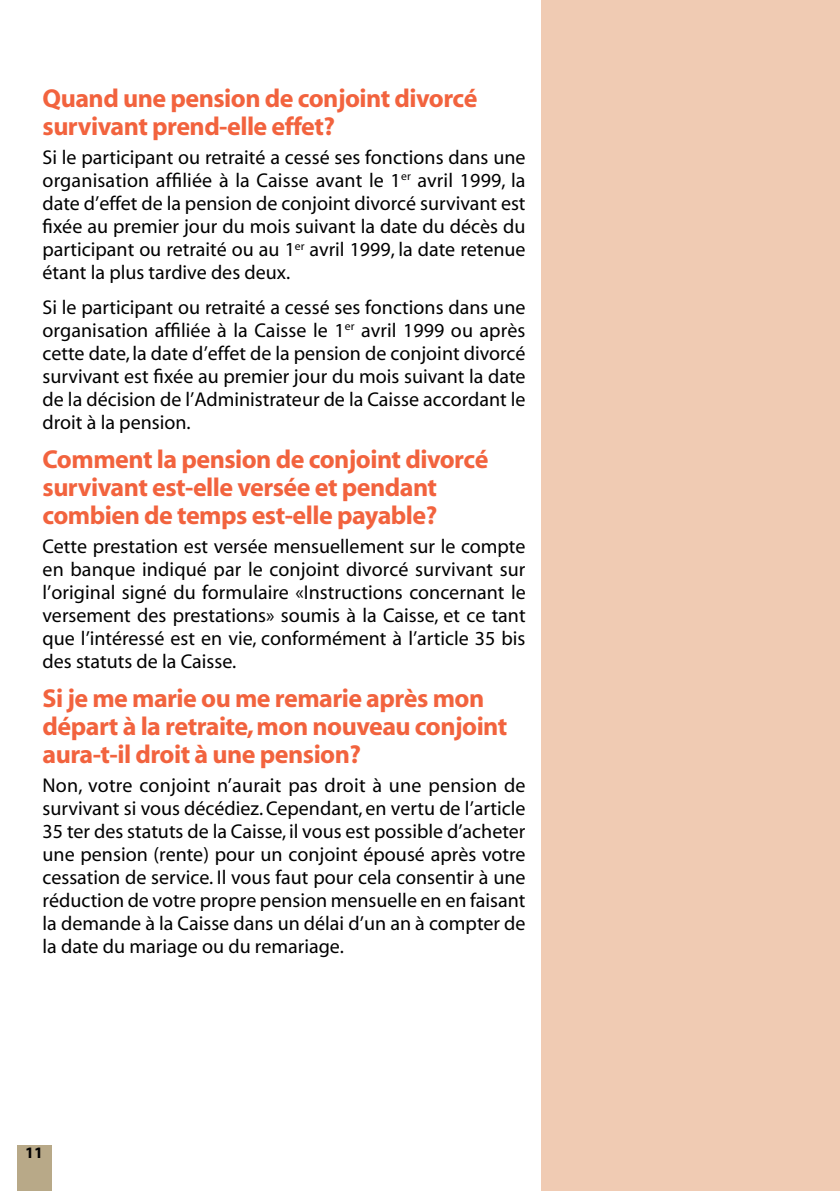
<style>
.page{position:relative;width:840px;height:1191px;background:#fff}
.page>*{position:absolute;margin:0;border:0;box-sizing:border-box;transform-origin:0 0}
.t1{font:700 26px/28px "Myriad";letter-spacing:-.02em;color:#f2633e}
.t2{font:20px/23px "Myriad";color:#000;text-align:justify}
.t3{font:700 16px "Myriad";color:#000}
</style>
<div class="page">
<div style="left:17px;top:1145px;width:34px;height:46px;background:#b8a988"></div>
<div style="left:541px;top:0;width:298px;height:1191px;background:#f0cbb3"></div>
<h1 class="t1" style="left:43px;top:86px;width:436px">Quand une pension de conjoint divorcé survivant prend-elle effet?</h1>
<p class="t2" style="left:43px;top:147px;width:484px">Si le participant ou retraité a cessé ses fonctions dans une organisation affiliée à la Caisse avant le 1<sup>er</sup> avril 1999, la date d’effet de la pension de conjoint divorcé survivant est fixée au premier jour du mois suivant la date du décès du participant ou retraité ou au 1<sup>er</sup> avril 1999, la date retenue étant la plus tardive des deux.</p>
<p class="t2" style="left:43px;top:296px;width:484px">Si le participant ou retraité a cessé ses fonctions dans une organisation affiliée à la Caisse le 1<sup>er</sup> avril 1999 ou après cette date, la date d’effet de la pension de conjoint divorcé survivant est fixée au premier jour du mois suivant la date de la décision de l’Administrateur de la Caisse accordant le droit à la pension.</p>
<h1 class="t1" style="left:43px;top:446px;width:447px">Comment la pension de conjoint divorcé survivant est-elle versée et pendant combien de temps est-elle payable?</h1>
<p class="t2" style="left:43px;top:535px;width:484px">Cette prestation est versée mensuellement sur le compte en banque indiqué par le conjoint divorcé survivant sur l’original signé du formulaire «Instructions concernant le versement des prestations» soumis à la Caisse, et ce tant que l’intéressé est en vie, conformément à l’article 35 bis des statuts de la Caisse.</p>
<h1 class="t1" style="left:43px;top:685px;width:466px">Si je me marie ou me remarie après mon départ à la retraite, mon nouveau conjoint aura-t-il droit à une pension?</h1>
<p class="t2" style="left:43px;top:774px;width:484px">Non, votre conjoint n’aurait pas droit à une pension de survivant si vous décédiez. Cependant, en vertu de l’article 35 ter des statuts de la Caisse, il vous est possible d’acheter une pension (rente) pour un conjoint épousé après votre cessation de service. Il vous faut pour cela consentir à une réduction de votre propre pension mensuelle en en faisant la demande à la Caisse dans un délai d’un an à compter de la date du mariage ou du remariage.</p>
<p class="t3" style="left:25px;top:1143px;width:19px">11</p>
</div>
